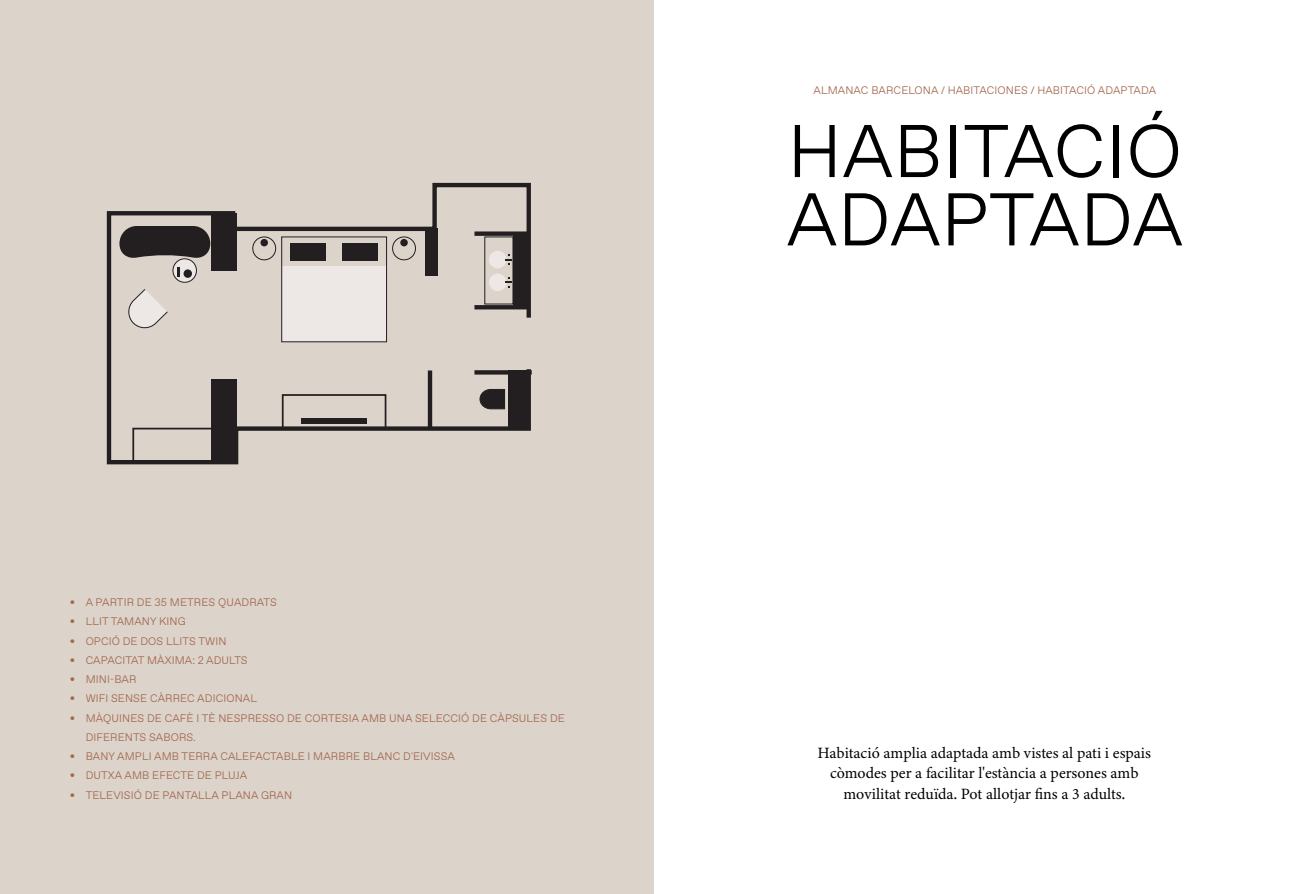
<style>
.page{position:relative;width:1313px;height:894px;background:#fff}
.page>*{position:absolute;margin:0;border:0;box-sizing:border-box;transform-origin:0 0}
.t1{font:300 74.38px/68.2px "Favorit Std";letter-spacing:.01em;color:#000}
.t2{font:15.75px/20.1px "Minion Variable Concept";letter-spacing:-.005em;color:#000;text-align:center}
.t3{font:300 10.94px/19.2px "Favorit Std";letter-spacing:.01em;color:#a1664b}
</style>
<div class="page">
<div style="left:0;top:0;width:654px;height:893px;background:#dcd3cb"></div>
<svg style="left:106px;top:182px;width:426px;height:283px"></svg>
<div style="left:211px;top:213px;width:26px;height:57px;background:#231f20"></div>
<div style="left:508px;top:370px;width:21px;height:57px;background:#231f20"></div>
<div style="left:513px;top:234px;width:16px;height:72px;background:#231f20"></div>
<div style="left:425px;top:229px;width:12px;height:47px;background:#231f20"></div>
<div style="left:211px;top:379px;width:26px;height:83px;background:#231f20"></div>
<div style="left:132px;top:427px;width:105px;height:36px;border:2px solid #231f20"></div>
<div style="left:282px;top:394px;width:104px;height:35px;border:2px solid #231f20"></div>
<svg style="left:119px;top:226px;width:91px;height:33px;background:#3c3837"></svg>
<svg style="left:126px;top:288px;width:43px;height:42px"></svg>
<div style="left:173px;top:259px;width:23px;height:23px;background:#ece8e7;border-radius:50%"></div>
<div style="left:172px;top:258px;width:25px;height:25px;border:1px solid #231f20;border-radius:50%"></div>
<div style="left:183px;top:269px;width:9px;height:9px;background:#231f20;border-radius:50%"></div>
<svg style="left:177px;top:267px;width:2px;height:9px"></svg>
<div style="left:282px;top:266px;width:104px;height:76px;background:#ede8e5"></div>
<div style="left:281px;top:236px;width:106px;height:106px;border:1px solid #231f20"></div>
<div style="left:290px;top:243px;width:36px;height:18px;background:#231f20"></div>
<div style="left:342px;top:243px;width:36px;height:18px;background:#231f20"></div>
<div style="left:252px;top:236px;width:24px;height:24px;border:1px solid #231f20;border-radius:50%"></div>
<div style="left:392px;top:236px;width:24px;height:24px;border:1px solid #231f20;border-radius:50%"></div>
<div style="left:260px;top:239px;width:8px;height:7px;background:#231f20;border-radius:50%"></div>
<div style="left:400px;top:239px;width:8px;height:7px;background:#231f20;border-radius:50%"></div>
<div style="left:302px;top:418px;width:65px;height:6px;background:#231f20"></div>
<div style="left:484px;top:236px;width:29px;height:68px;border:1px solid #231f20"></div>
<div style="left:489px;top:251px;width:17px;height:17px;background:#ede8e5;border-radius:50%"></div>
<div style="left:489px;top:273px;width:17px;height:18px;background:#ede8e5;border-radius:50%"></div>
<svg style="left:505px;top:254px;width:7px;height:10px"></svg>
<svg style="left:505px;top:277px;width:7px;height:10px"></svg>
<svg style="left:479px;top:388px;width:27px;height:21px"></svg>
<div style="left:474px;top:231px;width:55px;height:5px;background:#231f20"></div>
<svg style="left:474px;top:305px;width:55px;height:4px"></svg>
<svg style="left:474px;top:370px;width:58px;height:4px"></svg>
<hr style="left:428px;top:370px;width:4px;height:57px;background:#231f20">
<p class="t3" style="left:70px;top:592px;width:208px">• A PARTIR DE 35 METRES QUADRATS</p>
<p class="t3" style="left:70px;top:611px;width:117px">• LLIT TAMANY KING</p>
<p class="t3" style="left:70px;top:630px;width:158px">• OPCIÓ DE DOS LLITS TWIN</p>
<p class="t3" style="left:70px;top:650px;width:179px">• CAPACITAT MÀXIMA: 2 ADULTS</p>
<p class="t3" style="left:70px;top:669px;width:68px">• MINI-BAR</p>
<p class="t3" style="left:70px;top:688px;width:188px">• WIFI SENSE CÀRREC ADICIONAL</p>
<p class="t3" style="left:86px;top:707px;width:481px;text-indent:-16px">• MÀQUINES DE CAFÈ I TÈ NESPRESSO DE CORTESIA AMB UNA SELECCIÓ DE CÀPSULES DE<br>DIFERENTS SABORS.</p>
<p class="t3" style="left:70px;top:746px;width:386px">• BANY AMPLI AMB TERRA CALEFACTABLE I MARBRE BLANC D'EIVISSA</p>
<p class="t3" style="left:70px;top:765px;width:179px">• DUTXA AMB EFECTE DE PLUJA</p>
<p class="t3" style="left:70px;top:784px;width:224px">• TELEVISIÓ DE PANTALLA PLANA GRAN</p>
<p class="t3" style="left:813px;top:80px;width:344px">ALMANAC BARCELONA / HABITACIONES / HABITACIÓ ADAPTADA</p>
<h1 class="t1" style="left:786px;top:114px;width:397px">HABITACIÓ<br>ADAPTADA</h1>
<h2 class="t2" style="left:817px;top:743px;width:335px">Habitació amplia adaptada amb vistes al pati i espais còmodes per a facilitar l'estància a persones amb movilitat reduïda. Pot allotjar fins a 3 adults.</h2>
</div>
